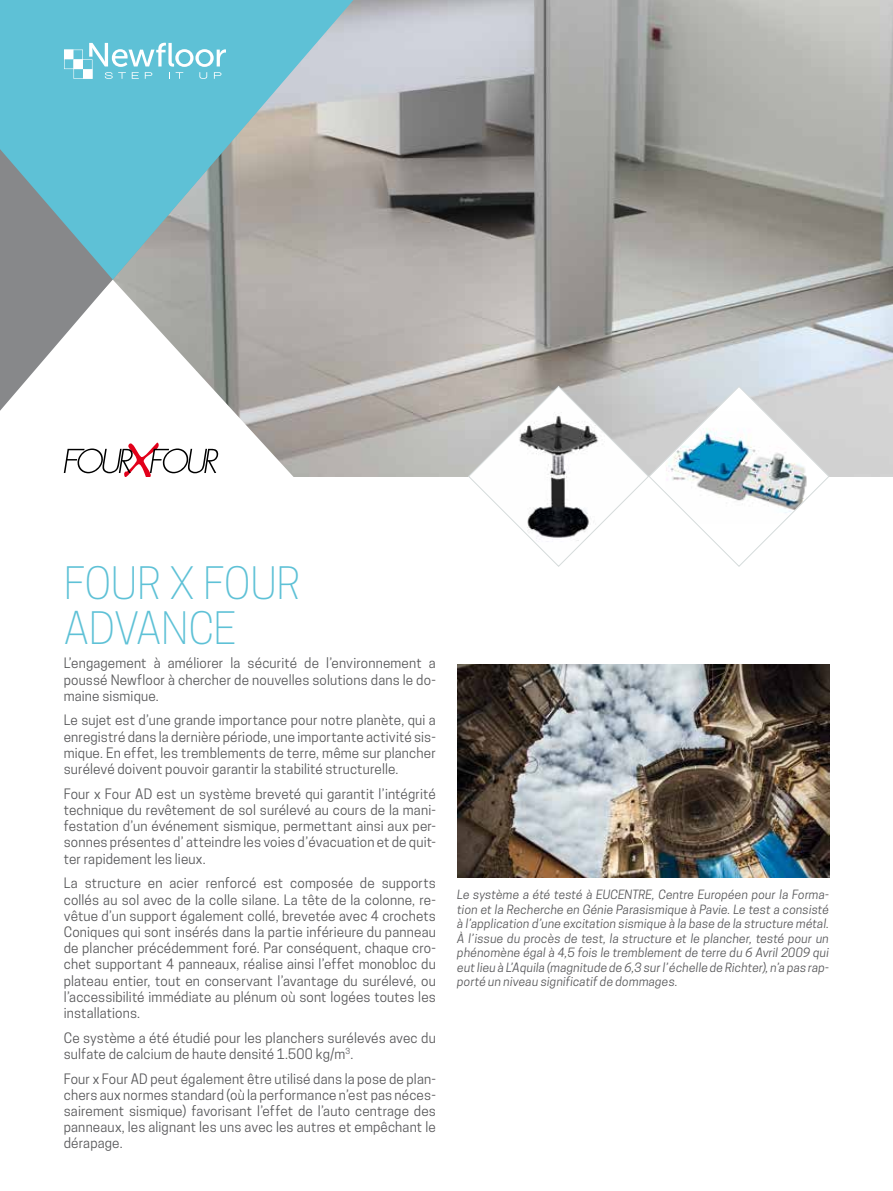
<style>
.page{position:relative;width:893px;height:1191px;background:#fff}
.page>*{position:absolute;margin:0;border:0;box-sizing:border-box;transform-origin:0 0}
.t1{font:300 42px/45px "Cooper Hewitt";letter-spacing:-.005em;color:#5ec1d6}
.t2{font:13.5px/16.2px "Cooper Hewitt";letter-spacing:.01em;color:#58585a;text-align:justify}
.t3{font:italic 12px/14.4px "Cooper Hewitt";letter-spacing:.015em;color:#58585a;text-align:justify}
</style>
<div class="page">
<img style="left:353px;top:0;width:540px;height:476px">
<svg style="left:63px;top:280px;width:320px;height:197px"></svg>
<svg style="left:0;top:280px;width:352px;height:131px"></svg>
<svg style="left:0;top:0;width:353px;height:280px;background:#7fb5bf"></svg>
<svg style="left:64px;top:442px;width:154px;height:34px"></svg>
<svg style="left:64px;top:43px;width:162px;height:36px"></svg>
<svg style="left:468px;top:386px;width:361px;height:181px"></svg>
<img style="left:457px;top:664px;width:372px;height:213px">
<h1 class="t1" style="left:64px;top:560px;width:238px">FOUR X FOUR<br>ADVANCE</h1>
<p class="t2" style="left:64px;top:655px;width:374px">L’engagement à améliorer la sécurité de l’environnement a poussé Newfloor à chercher de nouvelles solutions dans le do&shy;maine sismique.</p>
<p class="t2" style="left:64px;top:712px;width:374px">Le sujet est d’une grande importance pour notre planète, qui a enregistré dans la dernière période, une importante activité sis&shy;mique. En effet, les tremblements de terre, même sur plancher surélevé doivent pouvoir garantir la stabilité structurelle.</p>
<p class="t2" style="left:64px;top:785px;width:374px">Four x Four AD est un système breveté qui garantit l’intégrité technique du revêtement de sol surélevé au cours de la mani&shy;festation d’un événement sismique, permettant ainsi aux per&shy;sonnes présentes d’ atteindre les voies d’évacuation et de quit&shy;ter rapidement les lieux.</p>
<p class="t2" style="left:64px;top:875px;width:374px">La structure en acier renforcé est composée de supports collés au sol avec de la colle silane. La tête de la colonne, re&shy;vêtue d’un support également collé, brevetée avec 4 crochets Coniques qui sont insérés dans la partie inférieure du panneau de plancher précédemment foré. Par conséquent, chaque cro&shy;chet supportant 4 panneaux, réalise ainsi l’effet monobloc du plateau entier, tout en conservant l’avantage du surélevé, ou l’accessibilité immédiate au plénum où sont logées toutes les installations.</p>
<p class="t2" style="left:64px;top:1029px;width:374px">Ce système a été étudié pour les planchers surélevés avec du sulfate de calcium de haute densité 1.500 kg/m<sup>3</sup>.</p>
<p class="t2" style="left:64px;top:1070px;width:374px">Four x Four AD peut également être utilisé dans la pose de plan&shy;chers aux normes standard (où la performance n’est pas néces&shy;sairement sismique) favorisant l’effet de l’auto centrage des panneaux, les alignant les uns avec les autres et empêchant le dérapage.</p>
<p class="t3" style="left:457px;top:887px;width:373px">Le système a été testé à EUCENTRE, Centre Européen pour la Forma&shy;tion et la Recherche en Génie Parasismique à Pavie. Le test a consisté à l’application d’une excitation sismique à la base de la structure métal.<br>À l’issue du procès de test, la structure et le plancher, testé pour un phénomène égal à 4,5 fois le tremblement de terre du 6 Avril 2009 qui eut lieu à L’Aquila (magnitude de 6,3 sur l’échelle de Richter), n’a pas rap&shy;porté un niveau significatif de dommages.</p>
</div>
